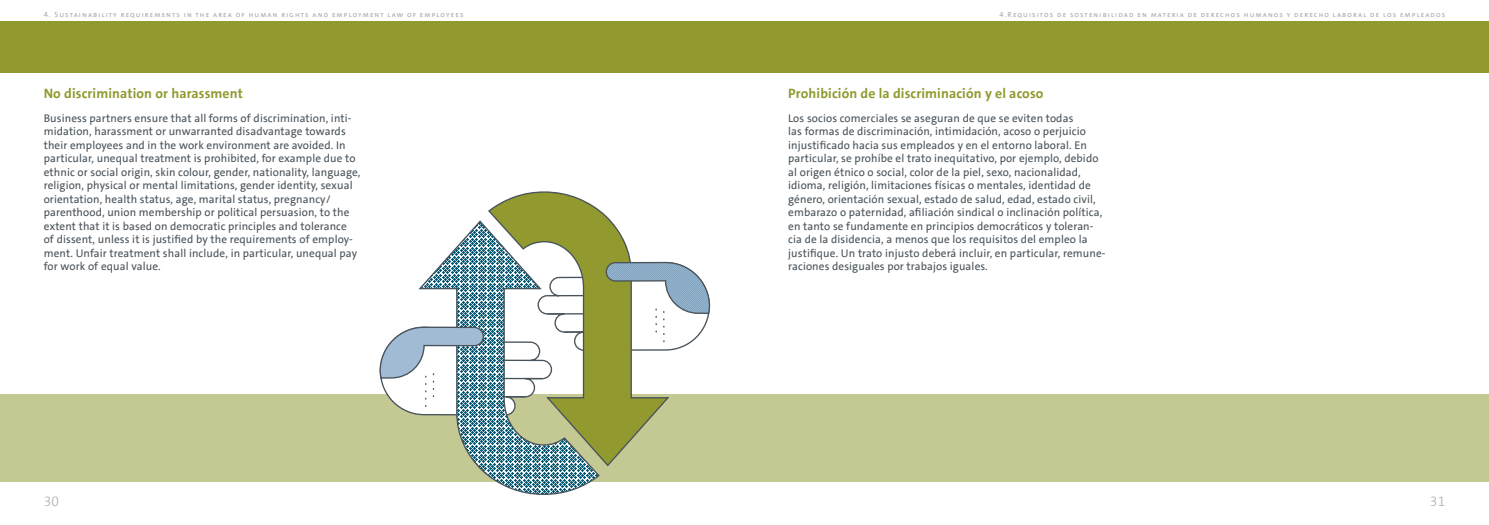
<style>
.page{position:relative;width:1489px;height:525px;background:#fff}
.page>*{position:absolute;margin:0;border:0;box-sizing:border-box;transform-origin:0 0}
.t1{font:700 13.75px "VWAG The Sans";letter-spacing:.01em;color:#91992f}
.t2{font:300 13.75px "VWAG The Sans";color:#a7a9ac}
.t3{font:11.25px/13.5px "VWAG The Sans";letter-spacing:.01em;color:#48535b}
.t4{font:7.5px "VWAG The Sans";letter-spacing:.15em;color:#a7a9ac}
</style>
<div class="page">
<div style="left:0;top:22px;width:1488px;height:51px;background:#91992f"></div>
<div style="left:0;top:393px;width:1488px;height:88px;background:#c4c993"></div>
<svg style="left:488px;top:191px;width:133px;height:43px"></svg>
<svg style="left:468px;top:219px;width:133px;height:15px"></svg>
<svg style="left:372px;top:234px;width:338px;height:261px"></svg>
<p class="t4" style="left:44px;top:10px;width:421px">4. Sustainability requirements in the area of human rights and employment law of employees</p>
<p class="t4" style="left:999px;top:10px;width:447px">4.Requisitos de sostenibilidad en materia de derechos humanos y derecho laboral de los empleados</p>
<p class="t1" style="left:44px;top:87px;width:201px">No discrimination or harassment</p>
<p class="t3" style="left:44px;top:111px;width:318px">Business partners ensure that all forms of discrimination, inti&shy;midation, harassment or unwarranted disadvantage towards their employees and in the work environment are avoided. In particular, unequal treatment is prohibited, for example due to ethnic or social origin, skin colour, gender, nationality, language, religion, physical or mental limitations, gender identity, sexual orientation, health status, age, marital status, pregnancy/ parenthood, union membership or political persuasion, to the extent that it is based on democratic principles and tolerance<br>of dissent, unless it is justified by the requirements of employ&shy;ment. Unfair treatment shall include, in particular, unequal pay for work of equal value.</p>
<p class="t2" style="left:44px;top:495px;width:17px">30</p>
<p class="t1" style="left:788px;top:84px;width:257px">Prohibición de la discriminación y el acoso</p>
<p class="t3" style="left:788px;top:111px;width:319px">Los socios comerciales se aseguran de que se eviten todas<br>las formas de discriminación, intimidación, acoso o perjuicio injustificado hacia sus empleados y en el entorno laboral. En particular, se prohíbe el trato inequitativo, por ejemplo, debido al origen étnico o social, color de la piel, sexo, nacionalidad, idioma, religión, limitaciones físicas o mentales, identidad de género, orientación sexual, estado de salud, edad, estado civil, embarazo o paternidad, afiliación sindical o inclinación política, en tanto se fundamente en principios democráticos y toleran&shy;cia de la disidencia, a menos que los requisitos del empleo la justifique. Un trato injusto deberá incluir, en particular, remune&shy;raciones desiguales por trabajos iguales.</p>
<p class="t2" style="left:1429px;top:495px;width:17px">31</p>
</div>
